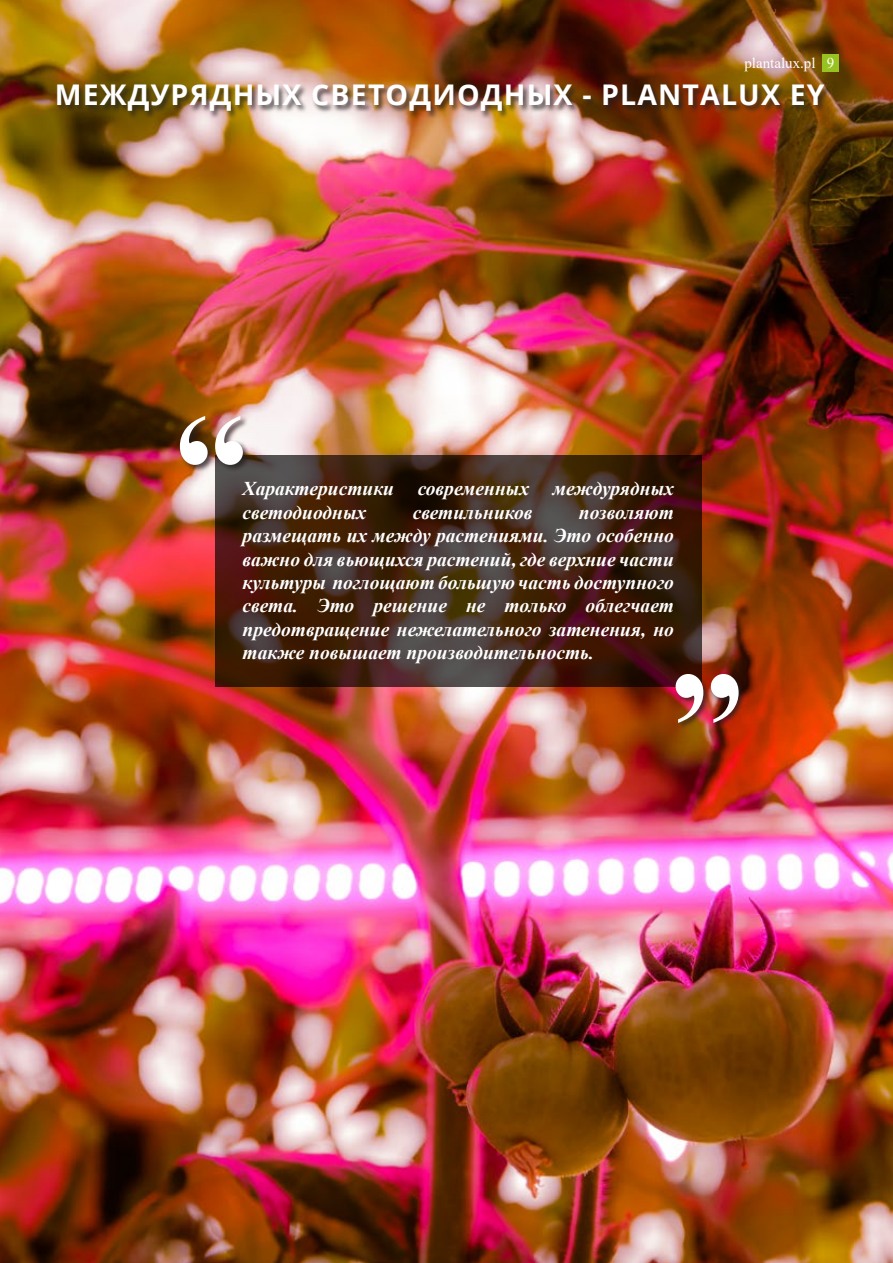
<style>
.page{position:relative;width:893px;height:1263px;background:#fff}
.page>*{position:absolute;margin:0;border:0;box-sizing:border-box;transform-origin:0 0}
.t1{font:700 150px "Times New Roman";color:#fff}
.t2{font:700 28.5px "Open Sans";letter-spacing:.04em;color:#fff}
.t3{font:italic 700 19.5px/23.4px "Times New Roman";color:#fff}
.t4{font:15px "Times New Roman";color:#fff}
</style>
<div class="page">
<img style="left:0;top:0;width:893px;height:1263px">
<div style="left:55px;top:83px;width:777px;height:36px;background:#231f20;opacity:.75"></div>
<svg style="left:215px;top:455px;width:486px;height:231px;background:#422719"></svg>
<div style="left:674px;top:673px;width:72px;height:57px;background:#231f20;opacity:.75"></div>
<div style="left:178px;top:415px;width:72px;height:57px;background:#231f20;opacity:.75"></div>
<div style="left:822px;top:54px;width:17px;height:18px;background:#97c21f"></div>
<p class="t4" style="left:744px;top:52px;width:73px">plantalux.pl</p>
<p class="t4" style="left:827px;top:52px;width:9px">9</p>
<p class="t2" style="left:55px;top:75px;width:771px">МЕЖДУРЯДНЫХ СВЕТОДИОДНЫХ - PLANTALUX EY</p>
<p class="t1" style="left:249px;top:601px;width:76px;rotate:-180deg">„</p>
<p class="t3" style="left:243px;top:477px;width:433px">Характеристики современных междурядных светодиодных</p>
<p class="t3" style="left:243px;top:500px;width:433px;text-align:justify;text-indent:336px">позволяют размещать их между растениями. Это особенно важно для вьющихся растений, где верхние части культуры поглощают большую часть доступного света. Это решение не только облегчает предотвращение нежелательного затенения, но также повышает производительность.</p>
<p class="t3" style="left:413px;top:500px;width:121px">светильников</p>
<p class="t1" style="left:669px;top:538px;width:76px">„</p>
</div>
